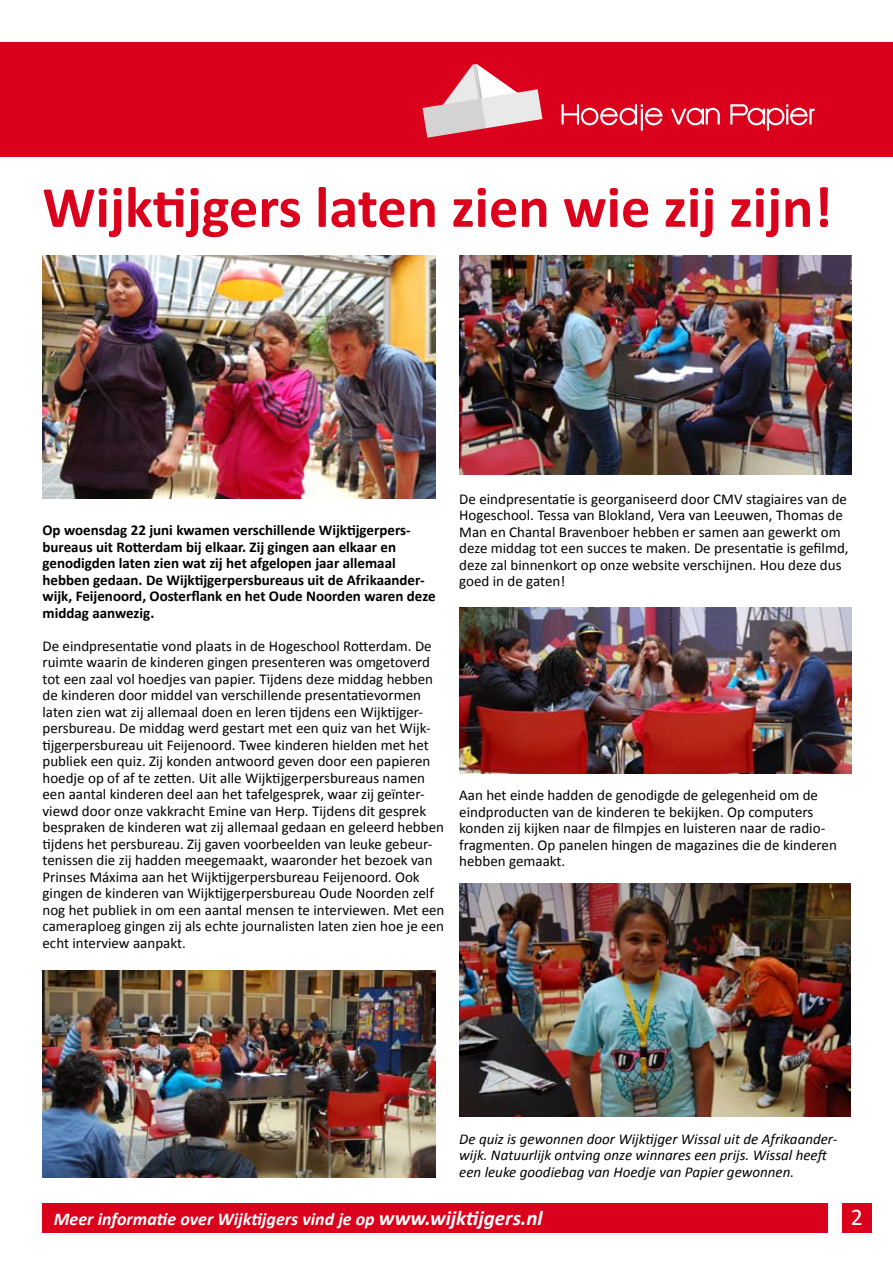
<style>
.page{position:relative;width:893px;height:1263px;background:#fff}
.page>*{position:absolute;margin:0;border:0;box-sizing:border-box;transform-origin:0 0}
.t1{font:700 58.5px "Calibri";color:#db001b}
.t2{font:24px "Calibri";color:#fff}
.t3{font:italic 700 18px "Calibri";color:#fff}
.t4{font:15px/16.5px "Calibri";color:#000}
.t5{font:700 15px/16.5px "Calibri";color:#000}
.t6{font:italic 15px/16.5px "Calibri";color:#000}
.s1{font-size:21px}
</style>
<div class="page">
<div style="left:0;top:43px;width:893px;height:114px;background:#db001b"></div>
<hr style="left:641px;top:109px;width:2px;height:22px;background:#fff">
<svg style="left:562px;top:104px;width:100px;height:21px"></svg>
<svg style="left:671px;top:108px;width:49px;height:17px"></svg>
<svg style="left:730px;top:104px;width:85px;height:27px"></svg>
<svg style="left:422px;top:64px;width:120px;height:74px"></svg>
<div style="left:842px;top:1203px;width:30px;height:30px;background:#db001b"></div>
<div style="left:43px;top:1203px;width:785px;height:30px;background:#db001b"></div>
<img style="left:43px;top:255px;width:392px;height:244px">
<img style="left:43px;top:971px;width:392px;height:207px">
<img style="left:459px;top:255px;width:393px;height:220px">
<img style="left:459px;top:607px;width:393px;height:166px">
<img style="left:459px;top:883px;width:391px;height:233px">
<h1 class="t1" style="left:43px;top:171px;width:791px">Wijktijgers laten zien wie zij zijn!</h1>
<p class="t5" style="left:43px;top:521px;width:395px">Op woensdag 22 juni kwamen verschillende Wijktijgerpers&shy;bureaus uit Rotterdam bij elkaar. Zij gingen aan elkaar en genodigden laten zien wat zij het afgelopen jaar allemaal hebben gedaan. De Wijktijgerpersbureaus uit de Afrikaander&shy;wijk, Feijenoord, Oosterflank en het Oude Noorden waren deze middag aanwezig.</p>
<p class="t4" style="left:43px;top:637px;width:403px">De eindpresentatie vond plaats in de Hogeschool Rotterdam. De ruimte waarin de kinderen gingen presenteren was omgetoverd tot een zaal vol hoedjes van papier. Tijdens deze middag hebben de kinderen door middel van verschillende presentatievormen laten zien wat zij allemaal doen en leren tijdens een Wijktijger&shy;persbureau. De middag werd gestart met een quiz van het Wijk&shy;tijgerpersbureau uit Feijenoord. Twee kinderen hielden met het publiek een quiz. Zij konden antwoord geven door een papieren hoedje op of af te zetten. Uit alle Wijktijgerpersbureaus namen een aantal kinderen deel aan het tafelgesprek, waar zij geïnter&shy;viewd door onze vakkracht Emine van Herp. Tijdens dit gesprek bespraken de kinderen wat zij allemaal gedaan en geleerd hebben tijdens het persbureau. Zij gaven voorbeelden van leuke gebeur&shy;tenissen die zij hadden meegemaakt, waaronder het bezoek van Prinses Máxima aan het Wijktijgerpersbureau Feijenoord. Ook gingen de kinderen van Wijktijgerpersbureau Oude Noorden zelf nog het publiek in om een aantal mensen te interviewen. Met een cameraploeg gingen zij als echte journalisten laten zien hoe je een echt interview aanpakt.</p>
<p class="t4" style="left:459px;top:490px;width:391px">De eindpresentatie is georganiseerd door CMV stagiaires van de Hogeschool. Tessa van Blokland, Vera van Leeuwen, Thomas de Man en Chantal Bravenboer hebben er samen aan gewerkt om deze middag tot een succes te maken. De presentatie is gefilmd, deze zal binnenkort op onze website verschijnen. Hou deze dus goed in de gaten!</p>
<p class="t4" style="left:459px;top:786px;width:379px">Aan het einde hadden de genodigde de gelegenheid om de eindproducten van de kinderen te bekijken. Op computers konden zij kijken naar de filmpjes en luisteren naar de radio&shy;fragmenten. Op panelen hingen de magazines die de kinderen hebben gemaakt.</p>
<p class="t6" style="left:459px;top:1130px;width:380px">De quiz is gewonnen door Wijktijger Wissal uit de Afrikaander&shy;wijk. Natuurlijk ontving onze winnares een prijs. Wissal heeft een leuke goodiebag van Hoedje van Papier gewonnen.</p>
<p class="t3" style="left:54px;top:1207px;width:490px">Meer informatie over Wijktijgers vind je op <span class="s1">www.wijktijgers.nl</span></p>
<h2 class="t2" style="left:851px;top:1202px;width:14px">2</h2>
</div>
